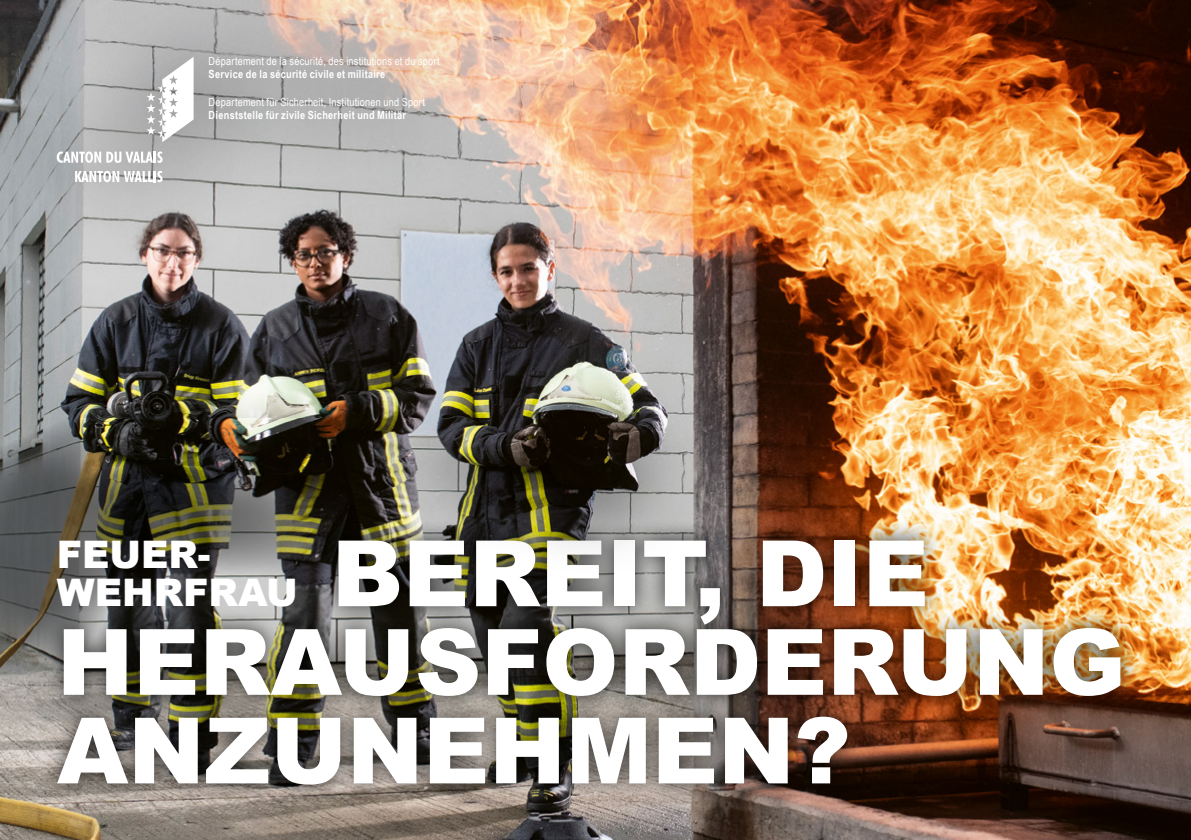
<style>
.page{position:relative;width:1191px;height:840px;background:#fff}
.page>*{position:absolute;margin:0;border:0;box-sizing:border-box;transform-origin:0 0}
.t1{font:900 91.6px/88.4px "Arial";color:#fff}
.t2{font:900 38px/38px "Arial";color:#fff}
.t3{font:11.2px "Arial Narrow";letter-spacing:.02em;color:#fff}
.t4{font:700 11.2px "Arial Narrow";letter-spacing:.025em;color:#fff}
</style>
<div class="page">
<img style="left:0;top:0;width:1191px;height:418px">
<svg style="left:0;top:0;width:509px;height:274px;background:#b7b1ae"></svg>
<svg style="left:147px;top:57px;width:47px;height:85px"></svg>
<svg style="left:57px;top:151px;width:106px;height:12px"></svg>
<svg style="left:75px;top:171px;width:88px;height:11px"></svg>
<div style="left:3px;top:382px;width:714px;height:200px;background:#000;opacity:.4"></div>
<img style="left:0;top:418px;width:1191px;height:421px">
<p class="t3" style="left:209px;top:53px;width:233px">Département de la sécurité, des institutions et du sport</p>
<p class="t4" style="left:209px;top:66px;width:178px">Service de la sécurité civile et militaire</p>
<p class="t3" style="left:209px;top:94px;width:218px">Departement für Sicherheit, Institutionen und Sport</p>
<p class="t4" style="left:209px;top:107px;width:199px">Dienststelle für zivile Sicherheit und Militär</p>
<h2 class="t2" style="left:57px;top:533px;width:243px">FEUER-<br>WEHRFRAU</h2>
<h1 class="t1" style="left:57px;top:526px;width:1070px;text-indent:275px">BEREIT, DIE<br>HERAUSFORDERUNG<br>ANZUNEHMEN?</h1>
</div>
